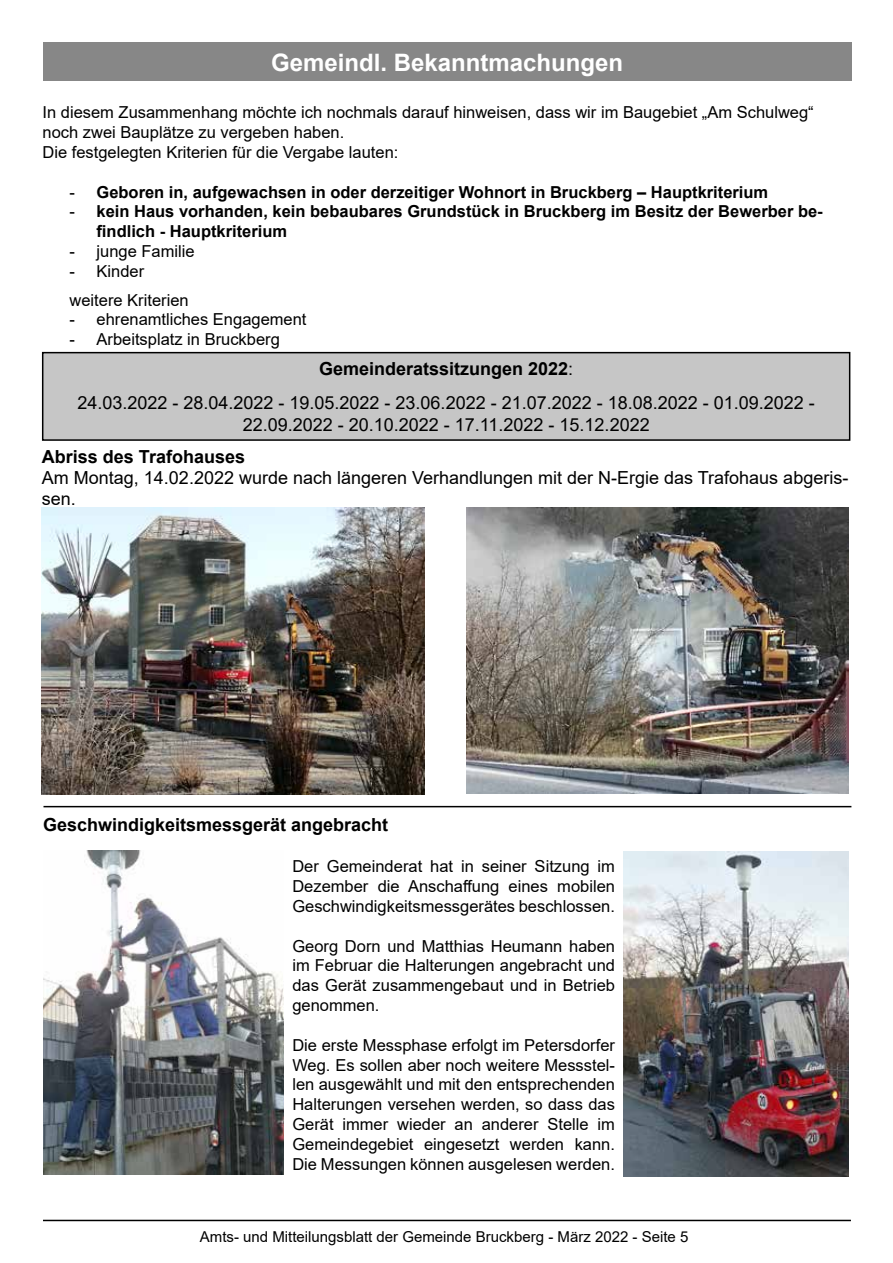
<style>
.page{position:relative;width:893px;height:1263px;background:#fff}
.page>*{position:absolute;margin:0;border:0;box-sizing:border-box;transform-origin:0 0}
.t1{font:700 24px "Arial";color:#fff}
.t2{font:18px/34.2px "Arial";color:#000;text-align:center}
.t3{font:700 18px "Arial";color:#000}
.t4{font:16.5px/19.8px "Arial";color:#000;text-align:justify}
.t5{font:700 16.5px/19.8px "Arial";color:#000}
.t6{font:15px "Arial";color:#000}
.s1{font-weight:400}
.s2{font-weight:700}
</style>
<div class="page">
<hr style="left:43px;top:1220px;width:808px;height:1px;background:#000">
<hr style="left:43px;top:806px;width:808px;height:1px;background:#000">
<div style="left:43px;top:353px;width:807px;height:87px;background:#c6c6c6"></div>
<div style="left:42px;top:352px;width:808px;height:89px;border:2px solid #000"></div>
<div style="left:43px;top:43px;width:808px;height:38px;background:#878787"></div>
<img style="left:43px;top:850px;width:241px;height:325px">
<img style="left:624px;top:851px;width:225px;height:326px">
<img style="left:42px;top:507px;width:383px;height:287px">
<img style="left:467px;top:507px;width:381px;height:286px">
<h1 class="t1" style="left:271px;top:45px;width:354px">Gemeindl. Bekanntmachungen</h1>
<p class="t4" style="left:43px;top:103px;width:773px;text-align:left">In diesem Zusammenhang möchte ich nochmals darauf hinweisen, dass wir im Baugebiet „Am Schulweg“ noch zwei Bauplätze zu vergeben haben.<br>Die festgelegten Kriterien für die Vergabe lauten:</p>
<p class="t5" style="left:70px;top:182px;width:700px"><span class="s1">-</span> Geboren in, aufgewachsen in oder derzeitiger Wohnort in Bruckberg – Hauptkriterium</p>
<p class="t5" style="left:97px;top:202px;width:728px;text-indent:-27px"><span class="s1">-</span> kein Haus vorhanden, kein bebaubares Grundstück in Bruckberg im Besitz der Bewerber be&shy;findlich - Hauptkriterium</p>
<p class="t4" style="left:70px;top:241px;width:127px">- junge Familie</p>
<p class="t4" style="left:70px;top:256px;width:121px;line-height:28.8px">- Kinder weitere Kriterien</p>
<p class="t4" style="left:70px;top:310px;width:239px">- ehrenamtliches Engagement</p>
<p class="t4" style="left:70px;top:329px;width:212px">- Arbeitsplatz in Bruckberg</p>
<p class="t2" style="left:77px;top:351px;width:739px"><span class="s2">Gemeinderatssitzungen 2022</span>:<br>24.03.2022 - 28.04.2022 - 19.05.2022 - 23.06.2022 - 21.07.2022 - 18.08.2022 - 01.09.2022 -</p>
<p class="t2" style="left:243px;top:407px;width:408px">22.09.2022 - 20.10.2022 - 17.11.2022 - 15.12.2022</p>
<p class="t3" style="left:42px;top:444px;width:205px">Abriss des Trafohauses</p>
<p class="t2" style="left:42px;top:466px;width:808px;line-height:21.6px;text-align:left">Am Montag, 14.02.2022 wurde nach längeren Verhandlungen mit der N-Ergie das Trafohaus abgeris&shy;sen.</p>
<p class="t3" style="left:43px;top:812px;width:347px">Geschwindigkeitsmessgerät angebracht</p>
<p class="t4" style="left:292px;top:857px;width:324px">Der Gemeinderat hat in seiner Sitzung im Dezember die Anschaffung eines mobilen Geschwindigkeitsmessgerätes beschlossen.</p>
<p class="t4" style="left:292px;top:936px;width:324px">Georg Dorn und Matthias Heumann haben im Februar die Halterungen angebracht und das Gerät zusammengebaut und in Betrieb genommen.</p>
<p class="t4" style="left:292px;top:1035px;width:324px">Die erste Messphase erfolgt im Petersdorfer Weg. Es sollen aber noch weitere Messstel&shy;len ausgewählt und mit den entsprechenden Halterungen versehen werden, so dass das Gerät immer wieder an anderer Stelle im Gemeindegebiet eingesetzt werden kann.<br>Die Messungen können ausgelesen werden.</p>
<p class="t6" style="left:200px;top:1226px;width:490px">Amts- und Mitteilungsblatt der Gemeinde Bruckberg - März 2022 - Seite 5</p>
</div>
